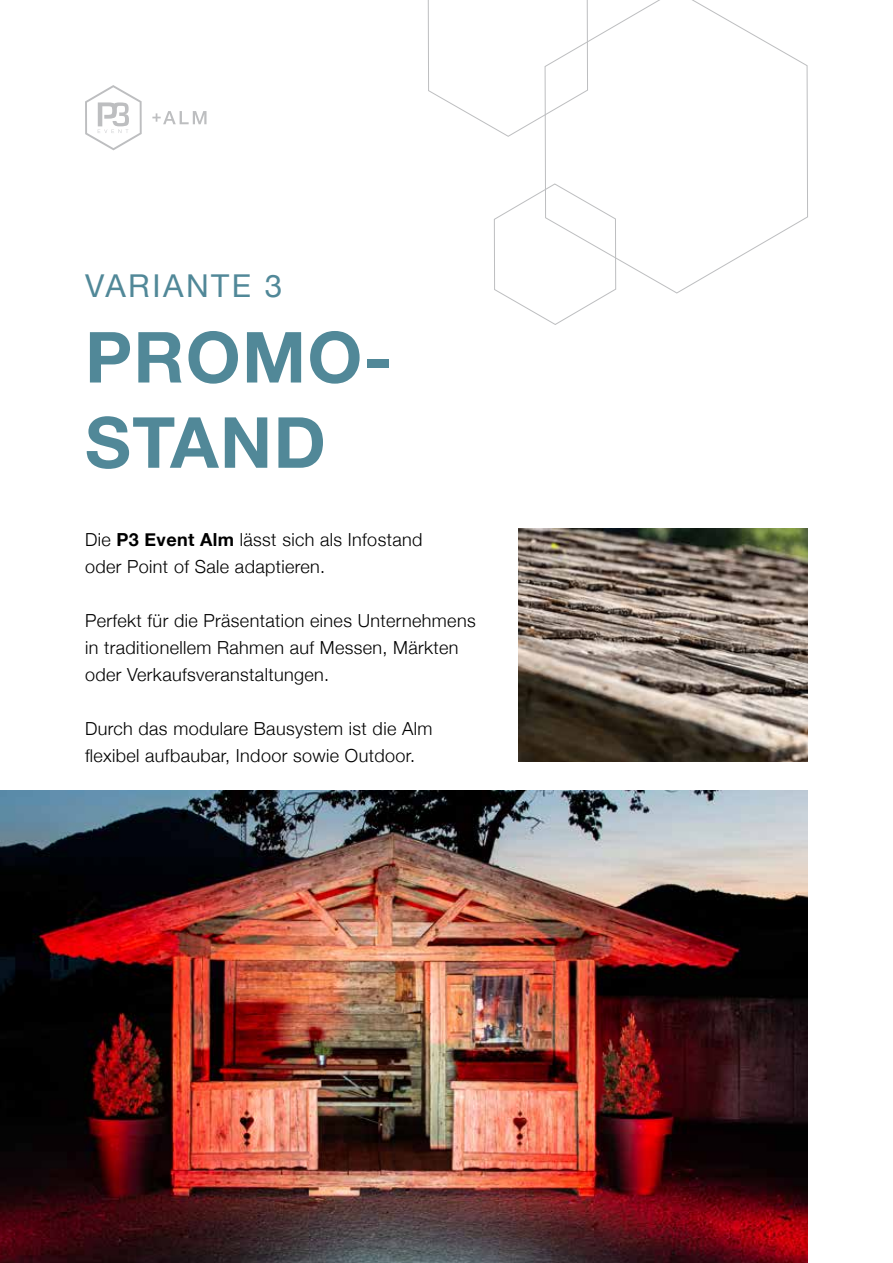
<style>
.page{position:relative;width:893px;height:1263px;background:#fff}
.page>*{position:absolute;margin:0;border:0;box-sizing:border-box;transform-origin:0 0}
.t1{font:700 70.5px/85.2px "Helvetica Neue";letter-spacing:.02em;color:#518898}
.t2{font:31.5px "Helvetica Neue";letter-spacing:.08em;color:#518898}
.t3{font:300 18px/27px "Helvetica Neue";letter-spacing:.02em;color:#000}
.s1{font-weight:700}
</style>
<div class="page">
<img style="left:519px;top:528px;width:289px;height:234px">
<img style="left:0;top:790px;width:808px;height:473px">
<svg style="left:544px;top:0;width:264px;height:594px"></svg>
<svg style="left:428px;top:0;width:188px;height:325px"></svg>
<svg style="left:85px;top:85px;width:57px;height:65px"></svg>
<svg style="left:152px;top:111px;width:54px;height:13px"></svg>
<h2 class="t2" style="left:85px;top:263px;width:199px">VARIANTE 3</h2>
<h1 class="t1" style="left:85px;top:317px;width:309px">PROMO-<br>STAND</h1>
<p class="t3" style="left:85px;top:525px;width:339px">Die <span class="s1">P3 Event Alm</span> lässt sich als Infostand oder Point of Sale adaptieren.</p>
<p class="t3" style="left:85px;top:606px;width:392px">Perfekt für die Präsentation eines Unternehmens in traditionellem Rahmen auf Messen, Märkten oder Verkaufsveranstaltungen.</p>
<p class="t3" style="left:85px;top:714px;width:349px">Durch das modulare Bausystem ist die Alm flexibel aufbaubar, Indoor sowie Outdoor.</p>
</div>
